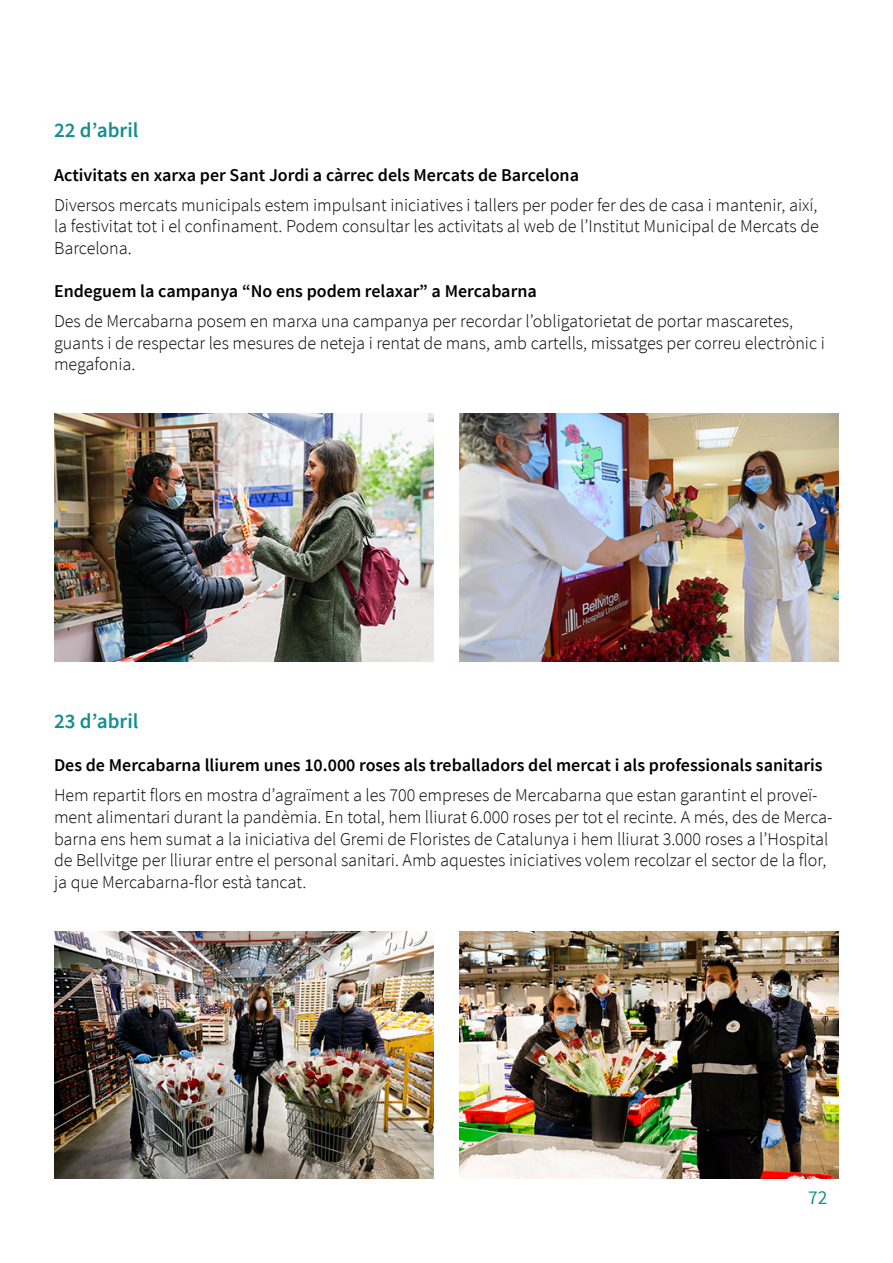
<style>
.page{position:relative;width:893px;height:1263px;background:#fff}
.page>*{position:absolute;margin:0;border:0;box-sizing:border-box;transform-origin:0 0}
.t1{font:600 21px "Source Sans Pro";color:#158e90}
.t2{font:19.5px "Source Sans Pro";color:#158e90}
.t3{font:300 18px/21.6px "Source Sans Pro";color:#000}
.t4{font:600 18px "Source Sans Pro";color:#000}
</style>
<div class="page">
<img style="left:54px;top:931px;width:379px;height:248px">
<img style="left:54px;top:414px;width:379px;height:247px">
<img style="left:459px;top:931px;width:380px;height:248px">
<img style="left:459px;top:414px;width:380px;height:247px">
<p class="t1" style="left:54px;top:117px;width:86px">22 d’abril</p>
<p class="t4" style="left:54px;top:163px;width:527px">Activitats en xarxa per Sant Jordi a càrrec dels Mercats de Barcelona</p>
<p class="t3" style="left:54px;top:194px;width:766px;text-align:justify">Diversos mercats municipals estem impulsant iniciatives i tallers per poder fer des de casa i mantenir, així, la festivitat tot i el confinament. Podem consultar les activitats al web de l’Institut Municipal de Mercats de Barcelona.</p>
<p class="t4" style="left:54px;top:280px;width:484px">Endeguem la campanya “No ens podem relaxar” a Mercabarna</p>
<p class="t3" style="left:54px;top:310px;width:772px">Des de Mercabarna posem en marxa una campanya per recordar l’obligatorietat de portar mascaretes, guants i de respectar les mesures de neteja i rentat de mans, amb cartells, missatges per correu electrònic i megafonia.</p>
<p class="t1" style="left:54px;top:708px;width:86px">23 d’abril</p>
<p class="t4" style="left:54px;top:754px;width:770px">Des de Mercabarna lliurem unes 10.000 roses als treballadors del mercat i als professionals sanitaris</p>
<p class="t3" style="left:54px;top:785px;width:780px">Hem repartit flors en mostra d’agraïment a les 700 empreses de Mercabarna que estan garantint el proveï&shy;ment alimentari durant la pandèmia. En total, hem lliurat 6.000 roses per tot el recinte. A més, des de Merca&shy;barna ens hem sumat a la iniciativa del Gremi de Floristes de Catalunya i hem lliurat 3.000 roses a l’Hospital de Bellvitge per lliurar entre el personal sanitari. Amb aquestes iniciatives volem recolzar el sector de la flor, ja que Mercabarna-flor està tancat.</p>
<p class="t2" style="left:808px;top:1185px;width:21px">72</p>
</div>
